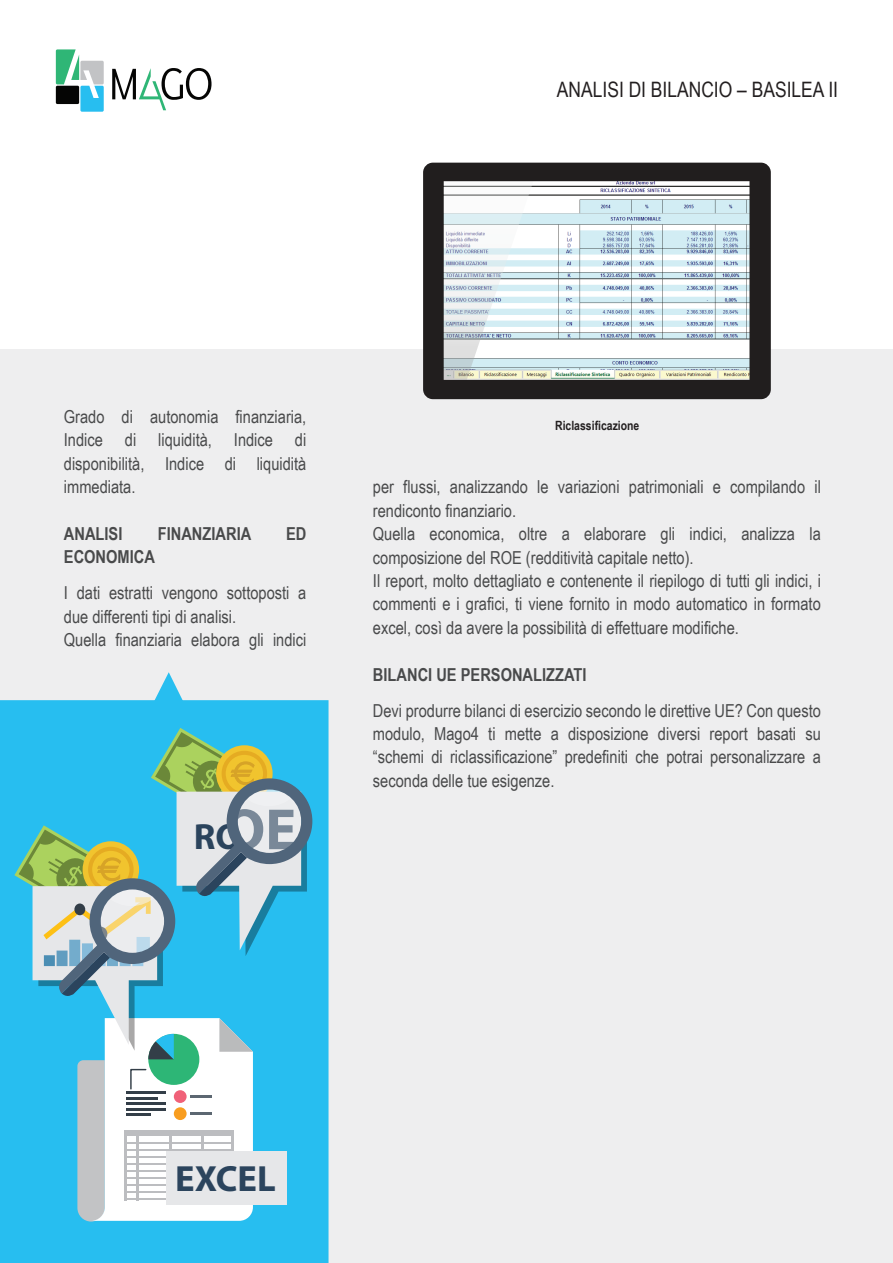
<style>
.page{position:relative;width:893px;height:1263px;background:#fff}
.page>*{position:absolute;margin:0;border:0;box-sizing:border-box;transform-origin:0 0}
.t1{font:700 36.6px "Myriad Pro";color:#2b445d}
.t2{font:21.3px "Arial Narrow";color:#231f20}
.t3{font:17.85px/23.4px "Arial Narrow";color:#494a4b;text-align:justify}
.t4{font:700 17.85px "Arial Narrow";color:#494a4b}
.t5{font:700 12.75px "Arial Narrow";color:#231f20}
</style>
<div class="page">
<div style="left:0;top:350px;width:893px;height:913px;background:#eeeeef"></div>
<svg style="left:112px;top:68px;width:100px;height:42px"></svg>
<svg style="left:56px;top:49px;width:48px;height:63px"></svg>
<div style="left:0;top:700px;width:328px;height:563px;background:#27bef0"></div>
<svg style="left:145px;top:672px;width:47px;height:47px"></svg>
<svg style="left:423px;top:163px;width:348px;height:236px"></svg>
<svg style="left:14px;top:728px;width:298px;height:493px"></svg>
<p class="t2" style="left:557px;top:74px;width:283px">ANALISI DI BILANCIO – BASILEA II</p>
<p class="t3" style="left:64px;top:404px;width:244px">Grado di autonomia finanziaria, Indice di liquidità, Indice di disponibilità, Indice di liquidità immediata.</p>
<p class="t4" style="left:64px;top:520px;width:60px">ANALISI</p>
<p class="t4" style="left:158px;top:520px;width:95px">FINANZIARIA</p>
<p class="t4" style="left:286px;top:520px;width:22px">ED</p>
<p class="t4" style="left:64px;top:543px;width:93px">ECONOMICA</p>
<p class="t3" style="left:64px;top:581px;width:244px;text-align:left">I dati estratti vengono sottoposti a due differenti tipi di analisi.<br>Quella finanziaria elabora gli indici</p>
<h1 class="t1" style="left:194px;top:813px;width:49px">RO</h1>
<p class="t5" style="left:555px;top:415px;width:86px">Riclassificazione</p>
<p class="t3" style="left:373px;top:475px;width:449px;text-align:left">per flussi, analizzando le variazioni patrimoniali e compilando il rendiconto finanziario.<br>Quella economica, oltre a elaborare gli indici, analizza la composizione del ROE (redditività capitale netto).<br>Il report, molto dettagliato e contenente il riepilogo di tutti gli indici, i commenti e i grafici, ti viene fornito in modo automatico in formato excel, così da avere la possibilità di effettuare modifiche.</p>
<p class="t4" style="left:373px;top:661px;width:215px">BILANCI UE PERSONALIZZATI</p>
<p class="t3" style="left:373px;top:698px;width:449px">Devi produrre bilanci di esercizio secondo le direttive UE? Con questo modulo, Mago4 ti mette a disposizione diversi report basati su “schemi di riclassificazione” predefiniti che potrai personalizzare a seconda delle tue esigenze.</p>
<h1 class="t1" style="left:175px;top:1155px;width:102px">EXCEL</h1>
</div>
